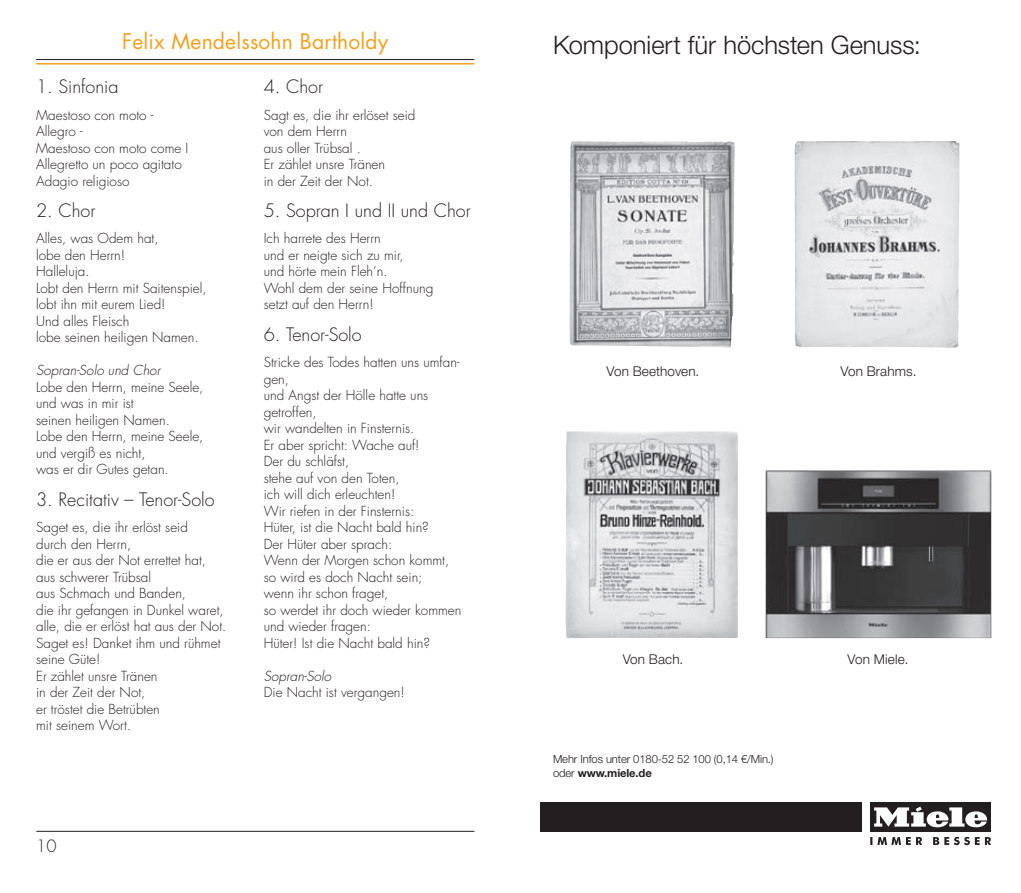
<style>
.page{position:relative;width:1021px;height:893px;background:#fff}
.page>*{position:absolute;margin:0;border:0;box-sizing:border-box;transform-origin:0 0}
.t1{font:300 25.5px "Helvetica Neue LT";color:#231f20}
.t2{font:21px "Futura LT";letter-spacing:.01em;color:#f6a01b}
.t3{font:300 18px "Futura LT";color:#231f20}
.t4{font:300 16.5px "Futura LT";color:#231f20}
.t5{font:300 13.5px/16.5px "Futura LT";color:#231f20}
.t6{font:300 13.5px "Helvetica Neue LT";letter-spacing:.01em;color:#231f20}
.t7{font:italic 300 13.5px "Futura LT";color:#231f20}
.t8{font:300 11.25px/13.5px "Helvetica Neue LT";letter-spacing:-.01em;color:#231f20}
.s1{font-weight:700}
</style>
<div class="page">
<hr style="left:36px;top:63px;width:438px;height:2px;background:#f6a01b">
<hr style="left:36px;top:59px;width:438px;height:1px;background:#231f20">
<hr style="left:36px;top:831px;width:438px;height:1px;background:#231f20">
<svg style="left:565px;top:141px;width:427px;height:705px"></svg>
<div style="left:540px;top:802px;width:321px;height:30px;background:#231f20"></div>
<div style="left:870px;top:802px;width:121px;height:30px;background:#231f20"></div>
<svg style="left:874px;top:807px;width:113px;height:20px"></svg>
<svg style="left:870px;top:837px;width:121px;height:8px"></svg>
<img style="left:569px;top:141px;width:166px;height:207px">
<img style="left:794px;top:141px;width:8px;height:95px">
<img style="left:566px;top:431px;width:12px;height:28px">
<img style="left:765px;top:470px;width:226px;height:168px">
<h2 class="t2" style="left:122px;top:28px;width:268px">Felix Mendelssohn Bartholdy</h2>
<h3 class="t3" style="left:36px;top:76px;width:84px">1. Sinfonia</h3>
<p class="t5" style="left:36px;top:107px;width:154px">Maestoso con moto -<br>Allegro -<br>Maestoso con moto come I<br>Allegretto un poco agitato<br>Adagio religioso</p>
<h3 class="t3" style="left:36px;top:200px;width:61px">2. Chor</h3>
<p class="t5" style="left:36px;top:231px;width:172px">Alles, was Odem hat,<br>lobe den Herrn!<br>Halleluja.<br>Lobt den Herrn mit Saitenspiel, lobt ihn mit eurem Lied!<br>Und alles Fleisch<br>lobe seinen heiligen Namen.</p>
<p class="t7" style="left:36px;top:362px;width:126px">Sopran-Solo und Chor</p>
<p class="t5" style="left:36px;top:379px;width:169px">Lobe den Herrn, meine Seele, und was in mir ist<br>seinen heiligen Namen.<br>Lobe den Herrn, meine Seele, und vergiß es nicht,<br>was er dir Gutes getan.</p>
<h3 class="t3" style="left:36px;top:488px;width:180px">3. Recitativ – Tenor-Solo</h3>
<p class="t5" style="left:36px;top:519px;width:192px">Saget es, die ihr erlöst seid<br>durch den Herrn,<br>die er aus der Not errettet hat, aus schwerer Trübsal<br>aus Schmach und Banden,<br>die ihr gefangen in Dunkel waret, alle, die er erlöst hat aus der Not.<br>Saget es! Danket ihm und rühmet seine Güte!<br>Er zählet unsre Tränen<br>in der Zeit der Not,<br>er tröstet die Betrübten<br>mit seinem Wort.</p>
<h3 class="t3" style="left:264px;top:76px;width:61px">4. Chor</h3>
<p class="t5" style="left:264px;top:107px;width:153px">Sagt es, die ihr erlöset seid von dem Herrn<br>aus oller Trübsal .<br>Er zählet unsre Tränen<br>in der Zeit der Not.</p>
<h3 class="t3" style="left:264px;top:200px;width:208px">5. Sopran I und II und Chor</h3>
<p class="t5" style="left:264px;top:231px;width:171px">Ich harrete des Herrn<br>und er neigte sich zu mir,<br>und hörte mein Fleh‘n.<br>Wohl dem der seine Hoffnung setzt auf den Herrn!</p>
<h3 class="t3" style="left:264px;top:323px;width:99px">6. Tenor-Solo</h3>
<p class="t5" style="left:264px;top:354px;width:199px">Stricke des Todes hatten uns umfan&shy;gen,<br>und Angst der Hölle hatte uns getroffen,<br>wir wandelten in Finsternis.<br>Er aber spricht: Wache auf!<br>Der du schläfst,<br>stehe auf von den Toten,<br>ich will dich erleuchten!<br>Wir riefen in der Finsternis:<br>Hüter, ist die Nacht bald hin?<br>Der Hüter aber sprach:<br>Wenn der Morgen schon kommt, so wird es doch Nacht sein;<br>wenn ihr schon fraget,<br>so werdet ihr doch wieder kommen und wieder fragen:<br>Hüter! Ist die Nacht bald hin?</p>
<p class="t7" style="left:264px;top:667px;width:69px">Sopran-Solo</p>
<p class="t5" style="left:264px;top:684px;width:143px">Die Nacht ist vergangen!</p>
<p class="t4" style="left:36px;top:836px;width:22px">10</p>
<h1 class="t1" style="left:553px;top:29px;width:369px">Komponiert für höchsten Genuss:</h1>
<p class="t6" style="left:606px;top:363px;width:94px">Von Beethoven.</p>
<p class="t6" style="left:840px;top:363px;width:77px">Von Brahms.</p>
<p class="t6" style="left:622px;top:651px;width:62px">Von Bach.</p>
<p class="t8" style="left:553px;top:752px;width:222px">Mehr Infos unter 0180-52 52 100 (0,14 €/Min.) oder <span class="s1">www.miele.de</span></p>
<p class="t6" style="left:847px;top:651px;width:62px">Von Miele.</p>
</div>
